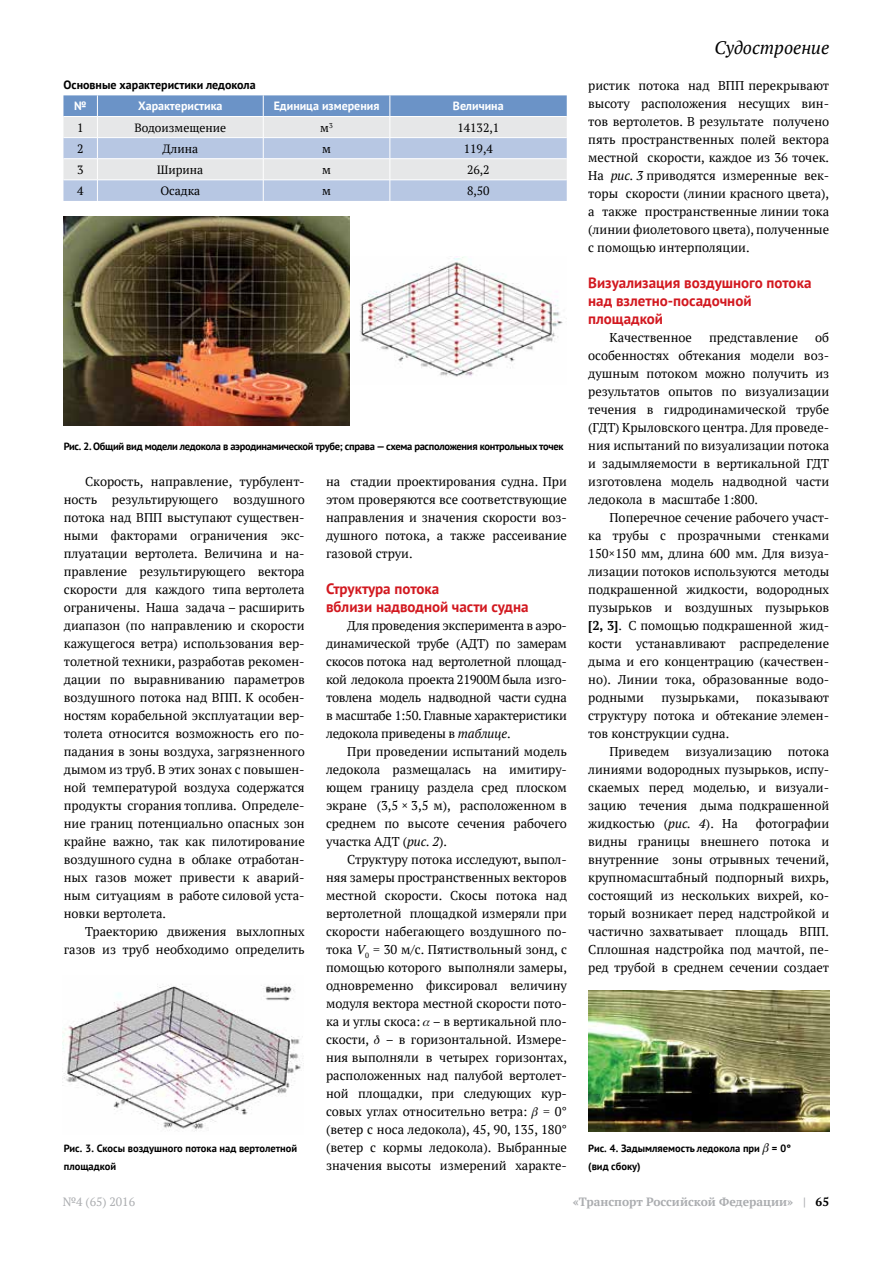
<style>
.page{position:relative;width:893px;height:1263px;background:#fff}
.page>*{position:absolute;margin:0;border:0;box-sizing:border-box;transform-origin:0 0}
.t1{font:italic 18px "PT Serif";color:#000}
.t2{font:700 15px/18px "PT Sans";color:#d2181f}
.t3{font:12.75px/18px "PT Serif";color:#000;text-align:justify}
.t4{font:12px "PT Serif";color:#000}
.t5{font:700 12px "PT Sans";color:#fff}
.t6{font:700 12px "PT Serif";color:#abadb0}
.t7{font:700 12px "PT Sans";color:#000}
.t8{font:12px "PT Serif";color:#abadb0}
.t9{font:700 10.5px/18px "PT Sans";color:#000}
.t10{font:700 10.5px "PT Sans";letter-spacing:-.03em;color:#000}
.s1{font-style:italic}
.s2{font-weight:700}
.s3{color:#000}
</style>
<div class="page">
<svg style="left:63px;top:95px;width:504px;height:106px;background:#bdcbe0"></svg>
<img style="left:64px;top:216px;width:285px;height:210px">
<img style="left:360px;top:257px;width:207px;height:120px">
<img style="left:62px;top:984px;width:241px;height:147px">
<img style="left:588px;top:990px;width:241px;height:141px">
<h1 class="t1" style="left:714px;top:36px;width:116px">Судостроение</h1>
<p class="t7" style="left:63px;top:77px;width:194px">Основные характеристики ледокола</p>
<p class="t5" style="left:74px;top:98px;width:14px">№</p>
<p class="t5" style="left:138px;top:98px;width:86px">Характеристика</p>
<p class="t5" style="left:274px;top:98px;width:107px">Единица измерения</p>
<p class="t5" style="left:453px;top:98px;width:52px">Величина</p>
<p class="t4" style="left:77px;top:120px;width:8px">1</p>
<p class="t4" style="left:134px;top:120px;width:94px">Водоизмещение</p>
<p class="t4" style="left:320px;top:120px;width:14px">м<sup>3</sup></p>
<p class="t4" style="left:457px;top:120px;width:43px">14132,1</p>
<p class="t4" style="left:77px;top:141px;width:8px">2</p>
<p class="t4" style="left:163px;top:141px;width:37px">Длина</p>
<p class="t4" style="left:322px;top:141px;width:10px">м</p>
<p class="t4" style="left:464px;top:141px;width:30px">119,4</p>
<p class="t4" style="left:77px;top:162px;width:8px">3</p>
<p class="t4" style="left:157px;top:162px;width:48px">Ширина</p>
<p class="t4" style="left:322px;top:162px;width:10px">м</p>
<p class="t4" style="left:467px;top:162px;width:24px">26,2</p>
<p class="t4" style="left:77px;top:183px;width:8px">4</p>
<p class="t4" style="left:160px;top:183px;width:41px">Осадка</p>
<p class="t4" style="left:322px;top:183px;width:10px">м</p>
<p class="t4" style="left:467px;top:183px;width:24px">8,50</p>
<p class="t3" style="left:588px;top:76px;width:242px">ристик потока над ВПП перекрывают высоту расположения несущих вин&shy;тов вертолетов. В результате получено пять пространственных полей вектора местной скорости, каждое из 36 точек.<br>На <span class="s1">рис. 3</span> приводятся измеренные век&shy;торы скорости (линии красного цвета), а также пространственные линии тока (линии фиолетового цвета), полученные с помощью интерполяции.</p>
<p class="t2" style="left:588px;top:273px;width:225px">Визуализация воздушного потока над взлетно-посадочной площадкой</p>
<p class="t3" style="left:609px;top:328px;width:84px">Качественное</p>
<p class="t3" style="left:709px;top:328px;width:91px">представление</p>
<p class="t3" style="left:588px;top:328px;width:242px;text-indent:227px">об особенностях обтекания модели воз&shy;душным потоком можно получить из результатов опытов по визуализации течения в гидродинамической трубе (ГДТ) Крыловского центра. Для проведе&shy;ния испытаний по визуализации потока и задымляемости в вертикальной ГДТ изготовлена модель надводной части ледокола в масштабе 1:800.</p>
<p class="t3" style="left:588px;top:508px;width:242px;text-indent:21px">Поперечное сечение рабочего участ&shy;ка трубы с прозрачными стенками 150×150 мм, длина 600 мм. Для визуа&shy;лизации потоков используются методы подкрашенной жидкости, водородных пузырьков и воздушных пузырьков <span class="s2">[2, 3]</span>. С помощью подкрашенной жид&shy;кости устанавливают распределение дыма и его концентрацию (качествен&shy;но). Линии тока, образованные водо&shy;родными</p>
<p class="t10" style="left:64px;top:439px;width:501px">Рис. 2. Общий вид модели ледокола в аэродинамической трубе; справа — схема расположения контрольных точек</p>
<p class="t3" style="left:64px;top:472px;width:242px;text-indent:21px">Скорость, направление, турбулент&shy;ность результирующего воздушного потока над ВПП выступают существен&shy;ными факторами ограничения экс&shy;плуатации вертолета. Величина и на&shy;правление результирующего вектора скорости для каждого типа вертолета ограничены. Наша задача – расширить диапазон (по направлению и скорости кажущегося ветра) использования вер&shy;толетной техники, разработав рекомен&shy;дации по выравниванию параметров воздушного потока над ВПП. К особен&shy;ностям корабельной эксплуатации вер&shy;толета относится возможность его по&shy;падания в зоны воздуха, загрязненного дымом из труб. В этих зонах с повышен&shy;ной температурой воздуха содержатся продукты сгорания топлива. Определе&shy;ние границ потенциально опасных зон крайне важно, так как пилотирование воздушного судна в облаке отработан&shy;ных газов может привести к аварий&shy;ным ситуациям в работе силовой уста&shy;новки вертолета.</p>
<p class="t3" style="left:64px;top:922px;width:242px;text-align:right">Траекторию движения выхлопных газов из труб необходимо определить</p>
<p class="t3" style="left:326px;top:472px;width:242px">на стадии проектирования судна. При этом проверяются все соответствующие направления и значения скорости воз&shy;душного потока, а также рассеивание газовой струи.</p>
<p class="t2" style="left:326px;top:579px;width:204px">Структура потока<br>вблизи надводной части судна</p>
<p class="t3" style="left:326px;top:616px;width:242px;text-indent:21px">Для проведения эксперимента в аэро&shy;динамической трубе (АДТ) по замерам скосов потока над вертолетной площад&shy;кой ледокола проекта 21900М была изго&shy;товлена модель надводной части судна в масштабе 1:50. Главные характеристики ледокола приведены в <span class="s1">таблице</span>.</p>
<p class="t3" style="left:326px;top:742px;width:242px;text-indent:21px">При проведении испытаний модель ледокола размещалась на имитиру&shy;ющем границу раздела сред плоском экране (3,5 × 3,5 м), расположенном в среднем по высоте сечения рабочего участка АДТ (<span class="s1">рис. 2</span>).</p>
<p class="t3" style="left:326px;top:850px;width:242px;text-indent:21px">Структуру потока исследуют, выпол&shy;няя замеры пространственных векторов местной скорости. Скосы потока над вертолетной площадкой измеряли при скорости набегающего воздушного по&shy;тока <span class="s1">V</span><sub>0</sub> = 30 м/с. Пятиствольный зонд, с помощью которого выполняли замеры, одновременно фиксировал величину модуля вектора местной скорости пото&shy;ка и углы скоса: – в вертикальной пло&shy;скости,</p>
<p class="t3" style="left:661px;top:688px;width:79px">пузырьками,</p>
<p class="t3" style="left:756px;top:688px;width:75px">показывают</p>
<p class="t3" style="left:588px;top:706px;width:242px">структуру потока и обтекание элемен-</p>
<p class="t3" style="left:588px;top:724px;width:142px">тов конструкции судна.</p>
<p class="t3" style="left:609px;top:742px;width:62px">Приведем</p>
<p class="t3" style="left:686px;top:742px;width:88px">визуализацию</p>
<p class="t3" style="left:588px;top:742px;width:242px;text-indent:200px">потока линиями водородных пузырьков, испу&shy;скаемых перед моделью, и визуали&shy;зацию течения дыма подкрашенной жидкостью (<span class="s1">рис. 4</span>). На</p>
<p class="t3" style="left:588px;top:814px;width:242px;text-indent:168px">фотографии видны границы внешнего потока и внутренние зоны отрывных течений, крупномасштабный подпорный вихрь, состоящий из нескольких вихрей, ко&shy;торый возникает перед надстройкой и частично захватывает площадь ВПП.<br>Сплошная надстройка под мачтой, пе&shy;ред трубой в среднем сечении создает</p>
<p class="t3" style="left:326px;top:1030px;width:242px;text-indent:60px">– в горизонтальной. Измере&shy;ния выполняли в четырех горизонтах, расположенных над палубой вертолет&shy;ной площадки, при следующих кур&shy;совых углах относительно ветра: = 0° (ветер с носа ледокола), 45, 90, 135, 180° (ветер с кормы ледокола). Выбранные значения высоты измерений характе-</p>
<p class="t9" style="left:64px;top:1139px;width:235px">Рис. 3. Скосы воздушного потока над вертолетной площадкой</p>
<p class="t9" style="left:588px;top:1139px;width:204px">Рис. 4. Задымляемость ледокола при = 0° (вид сбоку)</p>
<p class="t8" style="left:63px;top:1194px;width:74px">№4 (65) 2016</p>
<p class="t6" style="left:573px;top:1194px;width:258px">«Транспорт Российской Федерации» | <span class="s3">65</span></p>
</div>
